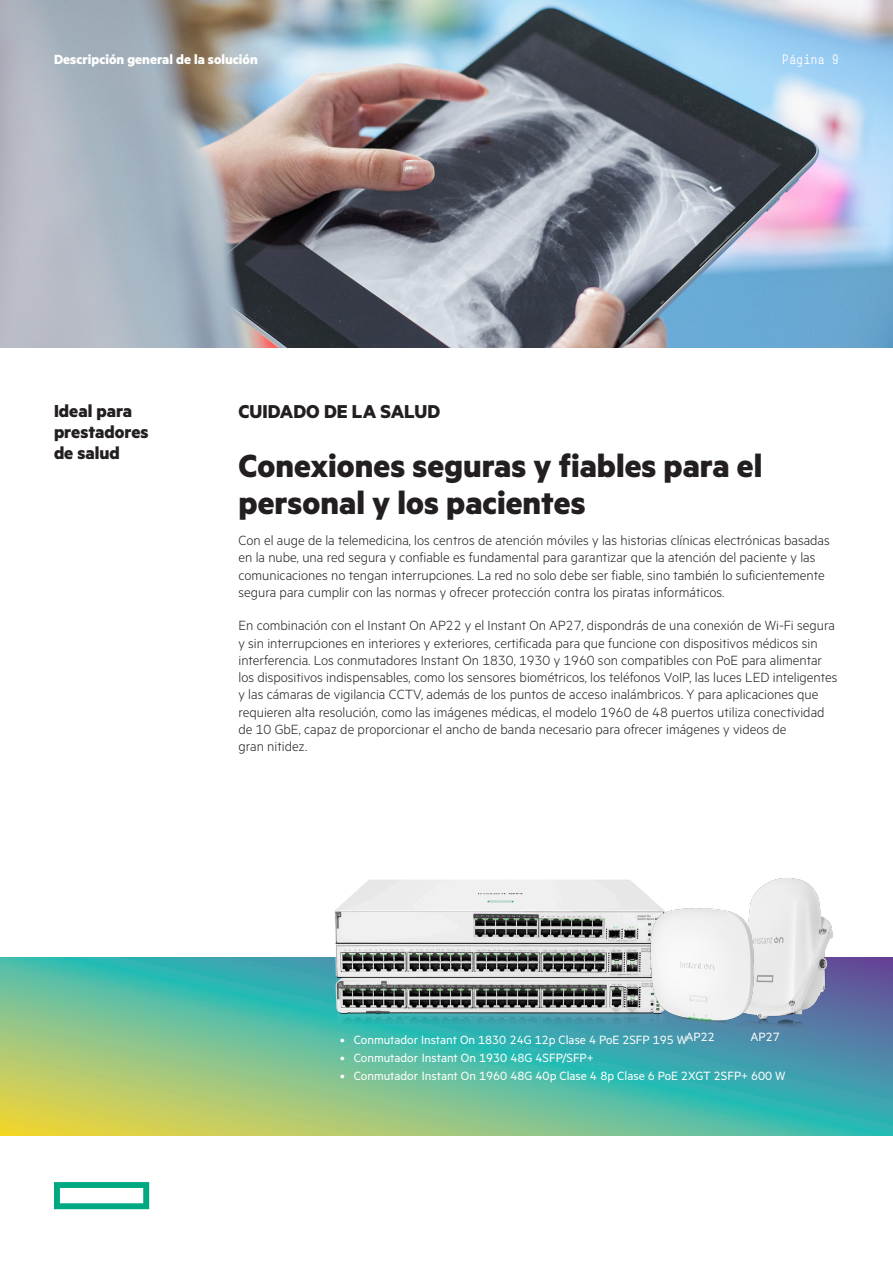
<style>
.page{position:relative;width:893px;height:1263px;background:#fff}
.page>*{position:absolute;margin:0;border:0;box-sizing:border-box;transform-origin:0 0}
.Optional_Intro_MetricHPE_bold_24_25{font:700 36px/37.5px "Metric HPE";color:#231f20}
.Body_subheadline_MetricHPE_Bold_14_15_pt{font:700 21px "Metric HPE";color:#231f20}
.Sidebar_headline_Metric_HPE_Bold_13_14_p{font:700 19.5px/21px "Metric HPE";color:#231f20}
.Body_text_MetricHPE_Light_10_11_5pt{font:300 15px/17.2px "Metric HPE";color:#231f20}
.t1{font:700 15px "Metric HPE";color:#fff}
.Document__Name_10_12_Bold_Midgray{font:13.5px "Metric HPE";color:#fff}
.Page_number_HPE_Simple_Reg_9pt{font:13.5px "HPE Simple";color:#fff}
</style>
<div class="page">
<img style="left:0;top:957px;width:893px;height:178px">
<img style="left:0;top:0;width:893px;height:347px">
<svg style="left:54px;top:1182px;width:95px;height:27px"></svg>
<img style="left:317px;top:1002px;width:369px;height:34px">
<img style="left:316px;top:973px;width:321px;height:29px">
<img style="left:311px;top:879px;width:340px;height:94px">
<img style="left:713px;top:878px;width:135px;height:167px">
<img style="left:637px;top:899px;width:126px;height:128px">
<p class="t1" style="left:54px;top:50px;width:205px">Descripción general de la solución</p>
<p class="Page_number_HPE_Simple_Reg_9pt" style="left:782px;top:52px;width:59px">Página 9</p>
<p class="Sidebar_headline_Metric_HPE_Bold_13_14_p" style="left:54px;top:399px;width:96px">Ideal para prestadores de salud</p>
<p class="Body_subheadline_MetricHPE_Bold_14_15_pt" style="left:238px;top:398px;width:203px">CUIDADO DE LA SALUD</p>
<p class="Optional_Intro_MetricHPE_bold_24_25" style="left:238px;top:446px;width:526px">Conexiones seguras y fiables para el personal y los pacientes</p>
<p class="Body_text_MetricHPE_Light_10_11_5pt" style="left:238px;top:531px;width:593px">Con el auge de la telemedicina, los centros de atención móviles y las historias clínicas electrónicas basadas en la nube, una red segura y confiable es fundamental para garantizar que la atención del paciente y las comunicaciones no tengan interrupciones. La red no solo debe ser fiable, sino también lo suficientemente segura para cumplir con las normas y ofrecer protección contra los piratas informáticos.</p>
<p class="Body_text_MetricHPE_Light_10_11_5pt" style="left:238px;top:616px;width:601px">En combinación con el Instant On AP22 y el Instant On AP27, dispondrás de una conexión de Wi-Fi segura y sin interrupciones en interiores y exteriores, certificada para que funcione con dispositivos médicos sin interferencia. Los conmutadores Instant On 1830, 1930 y 1960 son compatibles con PoE para alimentar los dispositivos indispensables, como los sensores biométricos, los teléfonos VoIP, las luces LED inteligentes y las cámaras de vigilancia CCTV, además de los puntos de acceso inalámbricos. Y para aplicaciones que requieren alta resolución, como las imágenes médicas, el modelo 1960 de 48 puertos utiliza conectividad de 10 GbE, capaz de proporcionar el ancho de banda necesario para ofrecer imágenes y videos de<br>gran nitidez.</p>
<p class="Document__Name_10_12_Bold_Midgray" style="left:686px;top:1029px;width:31px">AP22</p>
<p class="Document__Name_10_12_Bold_Midgray" style="left:750px;top:1029px;width:31px">AP27</p>
<p class="Document__Name_10_12_Bold_Midgray" style="left:340px;top:1032px;width:348px">• Conmutador Instant On 1830 24G 12p Clase 4 PoE 2SFP 195 W</p>
<p class="Document__Name_10_12_Bold_Midgray" style="left:340px;top:1050px;width:255px">• Conmutador Instant On 1930 48G 4SFP/SFP+</p>
<p class="Document__Name_10_12_Bold_Midgray" style="left:340px;top:1068px;width:447px">• Conmutador Instant On 1960 48G 40p Clase 4 8p Clase 6 PoE 2XGT 2SFP+ 600 W</p>
</div>
